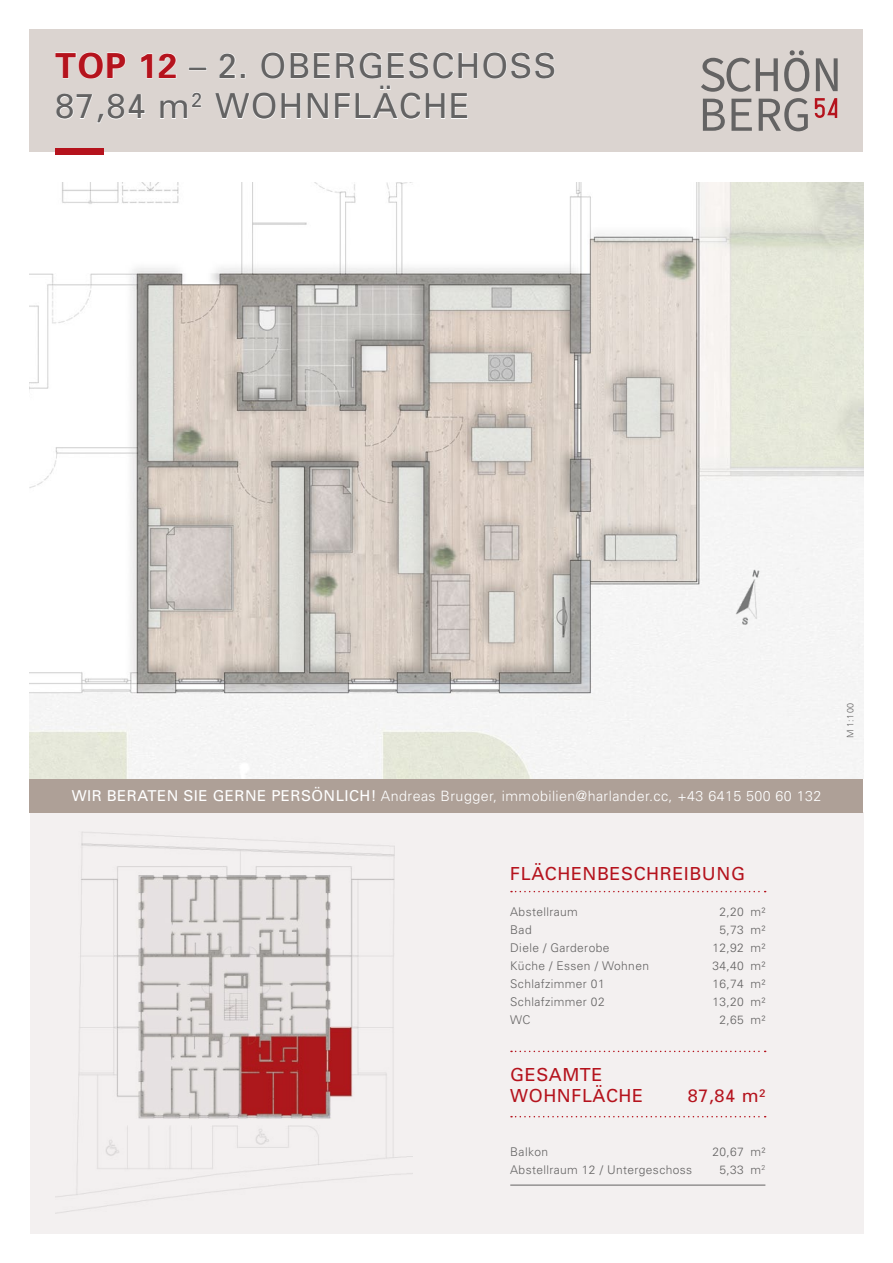
<style>
.page{position:relative;width:893px;height:1263px;background:#fff}
.page>*{position:absolute;margin:0;border:0;box-sizing:border-box;transform-origin:0 0}
.t1{font:34.5px/40.5px "Univers";letter-spacing:.03em;color:#646363}
.t2{font:18px/21px "Univers";letter-spacing:.03em;color:#b5131d}
.t3{font:300 14.25px "Univers";letter-spacing:.03em;color:#fff}
.t4{font:300 12px "Univers";letter-spacing:.03em;color:#646363}
.t5{font:300 9px "Univers";color:#646363}
.s1{font-weight:700;color:#b5131d}
.s2{font-weight:400;font-size:15px}
</style>
<div class="page">
<div style="left:30px;top:812px;width:833px;height:421px;background:#f3f0f0"></div>
<div style="left:30px;top:778px;width:833px;height:34px;background:#aea097"></div>
<img style="left:30px;top:183px;width:833px;height:595px">
<div style="left:30px;top:30px;width:833px;height:122px;background:#dbd4d0"></div>
<svg style="left:701px;top:58px;width:77px;height:34px"></svg>
<svg style="left:784px;top:50px;width:25px;height:42px"></svg>
<svg style="left:816px;top:58px;width:22px;height:33px"></svg>
<svg style="left:703px;top:99px;width:22px;height:32px"></svg>
<svg style="left:731px;top:99px;width:21px;height:32px"></svg>
<svg style="left:759px;top:98px;width:49px;height:33px"></svg>
<svg style="left:815px;top:98px;width:22px;height:20px"></svg>
<img style="left:725px;top:561px;width:56px;height:78px">
<img style="left:55px;top:832px;width:357px;height:382px">
<div style="left:55px;top:149px;width:49px;height:6px;background:#b5131d"></div>
<svg style="left:55px;top:52px;width:71px;height:27px"></svg>
<svg style="left:141px;top:53px;width:36px;height:26px"></svg>
<div style="left:189px;top:67px;width:17px;height:3px;border:1px solid #fff"></div>
<svg style="left:219px;top:53px;width:26px;height:26px"></svg>
<svg style="left:261px;top:52px;width:294px;height:27px"></svg>
<svg style="left:56px;top:93px;width:89px;height:30px"></svg>
<svg style="left:160px;top:92px;width:42px;height:27px"></svg>
<svg style="left:215px;top:92px;width:86px;height:28px"></svg>
<svg style="left:307px;top:85px;width:138px;height:35px"></svg>
<svg style="left:451px;top:93px;width:17px;height:26px"></svg>
<svg style="left:511px;top:891px;width:255px;height:1px"></svg>
<hr style="left:510px;top:1185px;width:255px;height:1px;background:#646363">
<svg style="left:511px;top:1051px;width:255px;height:1px"></svg>
<svg style="left:511px;top:1116px;width:255px;height:1px"></svg>
<h1 class="t1" style="left:55px;top:45px;width:503px"><span class="s1">TOP 12</span> – 2. OBERGESCHOSS<br>87,84 m<sup>2</sup> WOHNFLÄCHE</h1>
<p class="t3" style="left:72px;top:788px;width:751px"><span class="s2">WIR BERATEN SIE GERNE PERSÖNLICH!</span> Andreas Brugger, immobilien@harlander.cc, +43 6415 500 60 132</p>
<h2 class="t2" style="left:510px;top:863px;width:236px">FLÄCHENBESCHREIBUNG</h2>
<p class="t4" style="left:510px;top:905px;width:69px">Abstellraum</p>
<p class="t4" style="left:719px;top:905px;width:48px">2,20 m²</p>
<p class="t4" style="left:510px;top:923px;width:23px">Bad</p>
<p class="t4" style="left:719px;top:923px;width:48px">5,73 m²</p>
<p class="t4" style="left:510px;top:941px;width:101px">Diele / Garderobe</p>
<p class="t4" style="left:712px;top:941px;width:55px">12,92 m²</p>
<p class="t4" style="left:510px;top:959px;width:140px">Küche / Essen / Wohnen</p>
<p class="t4" style="left:712px;top:959px;width:55px">34,40 m²</p>
<p class="t4" style="left:510px;top:977px;width:96px">Schlafzimmer 01</p>
<p class="t4" style="left:712px;top:977px;width:55px">16,74 m²</p>
<p class="t4" style="left:510px;top:995px;width:96px">Schlafzimmer 02</p>
<p class="t4" style="left:712px;top:995px;width:55px">13,20 m²</p>
<p class="t4" style="left:510px;top:1013px;width:22px">WC</p>
<p class="t4" style="left:719px;top:1013px;width:48px">2,65 m²</p>
<h2 class="t2" style="left:510px;top:1064px;width:134px">GESAMTE<br>WOHNFLÄCHE</h2>
<h2 class="t2" style="left:688px;top:1085px;width:79px">87,84 m²</h2>
<p class="t4" style="left:510px;top:1145px;width:39px">Balkon</p>
<p class="t4" style="left:712px;top:1145px;width:55px">20,67 m²</p>
<p class="t4" style="left:510px;top:1163px;width:183px">Abstellraum 12 / Untergeschoss</p>
<p class="t4" style="left:719px;top:1163px;width:48px">5,33 m<sup>2</sup></p>
<p class="t5" style="left:845px;top:738px;width:37px;rotate:-90deg">M 1:100</p>
</div>
